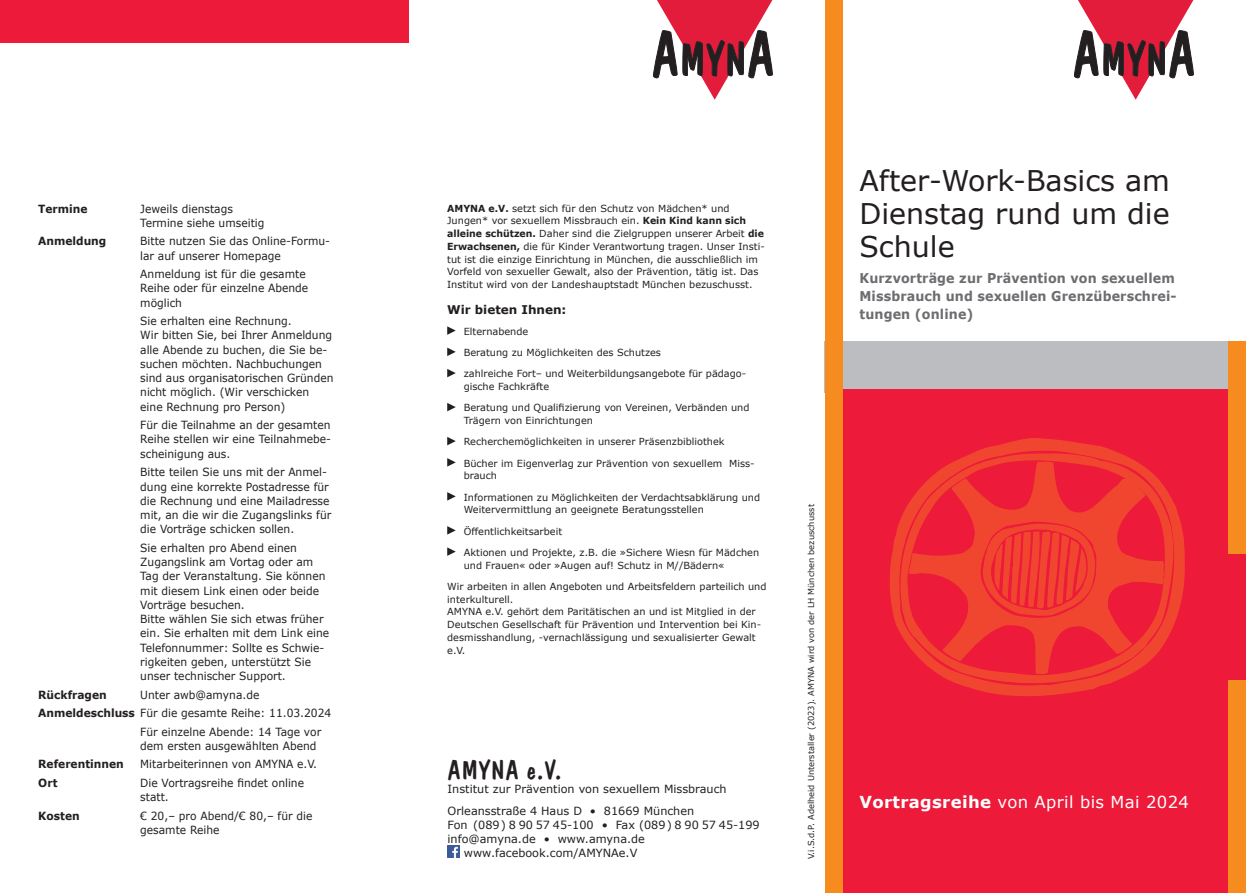
<style>
.page{position:relative;width:1246px;height:893px;background:#fff}
.page>*{position:absolute;margin:0;border:0;box-sizing:border-box;transform-origin:0 0}
.t1{font:28.5px/33px "Verdana";color:#231f20;text-align:justify}
.t2{font:27px "Dom Casual Std";color:#231f20}
.t3{font:16.5px "Verdana";letter-spacing:.02em;color:#fff}
.t4{font:700 13.5px/18px "Verdana";letter-spacing:.01em;color:#6c6d70;scale:.94 1}
.t5{font:700 12px "Verdana";color:#231f20}
.Daten{font:11.25px/14.2px "Verdana";color:#231f20;scale:.95 1}
.Daten-2{font:11.25px "Verdana";color:#231f20}
.Daten-3{font:700 11.25px "Verdana";color:#231f20;scale:.95 1}
.t6{font:9.75px/12.8px "Verdana";color:#231f20}
.t7{font:8.25px "Verdana";color:#231f20}
.s1{font-weight:700}
</style>
<div class="page">
<div style="left:825px;top:341px;width:421px;height:51px;background:#bcbdc0"></div>
<div style="left:826px;top:389px;width:420px;height:504px;background:#ed1a3a"></div>
<div style="left:1229px;top:341px;width:17px;height:213px;background:#f68b1f"></div>
<div style="left:1229px;top:680px;width:17px;height:213px;background:#f68b1f"></div>
<div style="left:825px;top:0;width:17px;height:893px;background:#f68b1f"></div>
<div style="left:0;top:0;width:408px;height:43px;background:#ed1a3a"></div>
<svg style="left:448px;top:845px;width:12px;height:12px"></svg>
<svg style="left:447px;top:326px;width:9px;height:9px"></svg>
<svg style="left:447px;top:348px;width:9px;height:8px"></svg>
<svg style="left:447px;top:369px;width:9px;height:8px"></svg>
<svg style="left:447px;top:403px;width:9px;height:8px"></svg>
<svg style="left:447px;top:437px;width:9px;height:8px"></svg>
<svg style="left:447px;top:458px;width:9px;height:9px"></svg>
<svg style="left:447px;top:492px;width:9px;height:9px"></svg>
<svg style="left:447px;top:526px;width:9px;height:9px"></svg>
<svg style="left:447px;top:547px;width:9px;height:9px"></svg>
<svg style="left:653px;top:0;width:120px;height:100px"></svg>
<svg style="left:1074px;top:0;width:120px;height:100px"></svg>
<svg style="left:890px;top:438px;width:295px;height:258px"></svg>
<p class="Daten-3" style="left:38px;top:201px;width:53px">Termine</p>
<p class="Daten" style="left:140px;top:201px;width:132px">Jeweils dienstags<br>Termine siehe umseitig</p>
<p class="Daten-3" style="left:38px;top:233px;width:73px">Anmeldung</p>
<p class="Daten" style="left:140px;top:234px;width:201px">Bitte nutzen Sie das Online-Formu&shy;lar auf unserer Homepage</p>
<p class="Daten" style="left:140px;top:267px;width:178px">Anmeldung ist für die gesamte<br>Reihe oder für einzelne Abende möglich</p>
<p class="Daten" style="left:140px;top:314px;width:205px">Sie erhalten eine Rechnung.<br>Wir bitten Sie, bei Ihrer Anmeldung alle Abende zu buchen, die Sie be&shy;suchen möchten. Nachbuchungen sind aus organisatorischen Gründen nicht möglich. (Wir verschicken eine Rechnung pro Person)</p>
<p class="Daten" style="left:140px;top:418px;width:202px;text-align:justify">Für die Teilnahme an der gesamten Reihe stellen wir eine Teilnahmebe&shy;scheinigung aus.</p>
<p class="Daten" style="left:140px;top:465px;width:203px">Bitte teilen Sie uns mit der Anmel&shy;dung eine korrekte Postadresse für die Rechnung und eine Mailadresse mit, an die wir die Zugangslinks für die Vorträge schicken sollen.</p>
<p class="Daten" style="left:140px;top:540px;width:200px">Sie erhalten pro Abend einen<br>Zugangslink am Vortag oder am<br>Tag der Veranstaltung. Sie können mit diesem Link einen oder beide<br>Vorträge besuchen.<br>Bitte wählen Sie sich etwas früher ein. Sie erhalten mit dem Link eine<br>Telefonnummer: Sollte es Schwie&shy;rigkeiten geben, unterstützt Sie unser technischer Support.</p>
<p class="Daten-3" style="left:38px;top:686px;width:74px">Rückfragen</p>
<p class="Daten" style="left:140px;top:687px;width:127px">Unter awb@amyna.de</p>
<p class="Daten" style="left:38px;top:706px;width:310px"><span class="s1">Anmeldeschluss</span> Für die gesamte Reihe: 11.03.2024</p>
<p class="Daten" style="left:140px;top:724px;width:192px">Für einzelne Abende: 14 Tage vor dem ersten ausgewählten Abend</p>
<p class="Daten-3" style="left:38px;top:756px;width:92px">Referentinnen</p>
<p class="Daten" style="left:140px;top:757px;width:187px">Mitarbeiterinnen von AMYNA e.V.</p>
<p class="Daten-3" style="left:38px;top:775px;width:22px">Ort</p>
<p class="Daten" style="left:140px;top:775px;width:174px">Die Vortragsreihe findet online statt.</p>
<p class="Daten-3" style="left:38px;top:807px;width:45px">Kosten</p>
<p class="Daten" style="left:140px;top:808px;width:183px">€ 20,– pro Abend/€ 80,– für die gesamte Reihe</p>
<p class="t6" style="left:447px;top:202px;width:319px"><span class="s1">AMYNA e.V.</span> setzt sich für den Schutz von Mädchen* und Jungen* vor sexuellem Missbrauch ein. <span class="s1">Kein Kind kann sich alleine schützen.</span> Daher sind die Zielgruppen unserer Arbeit <span class="s1">die Erwachsenen,</span> die für Kinder Verantwortung tragen. Unser Insti&shy;tut ist die einzige Einrichtung in München, die ausschließlich im Vorfeld von sexueller Gewalt, also der Prävention, tätig ist. Das Institut wird von der Landeshauptstadt München bezuschusst.</p>
<p class="t5" style="left:447px;top:301px;width:121px">Wir bieten Ihnen:</p>
<p class="t6" style="left:464px;top:325px;width:66px">Elternabende</p>
<p class="t6" style="left:464px;top:346px;width:199px">Beratung zu Möglichkeiten des Schutzes</p>
<p class="t6" style="left:464px;top:367px;width:284px">zahlreiche Fort– und Weiterbildungsangebote für pädago&shy;gische Fachkräfte</p>
<p class="t6" style="left:464px;top:401px;width:287px">Beratung und Qualifizierung von Vereinen, Verbänden und<br>Trägern von Einrichtungen</p>
<p class="t6" style="left:464px;top:435px;width:262px">Recherchemöglichkeiten in unserer Präsenzbibliothek</p>
<p class="t6" style="left:464px;top:457px;width:292px">Bücher im Eigenverlag zur Prävention von sexuellem Miss&shy;brauch</p>
<p class="t6" style="left:464px;top:491px;width:298px">Informationen zu Möglichkeiten der Verdachtsabklärung und<br>Weitervermittlung an geeignete Beratungsstellen</p>
<p class="t6" style="left:464px;top:525px;width:100px">Öffentlichkeitsarbeit</p>
<p class="t6" style="left:464px;top:546px;width:297px">Aktionen und Projekte, z.B. die »Sichere Wiesn für Mädchen und Frauen« oder »Augen auf! Schutz in M//Bädern«</p>
<p class="t6" style="left:447px;top:580px;width:321px">Wir arbeiten in allen Angeboten und Arbeitsfeldern parteilich und interkulturell.</p>
<p class="t6" style="left:447px;top:605px;width:315px">AMYNA e.V. gehört dem Paritätischen an und ist Mitglied in der Deutschen Gesellschaft für Prävention und Intervention bei Kin&shy;desmisshandlung, -vernachlässigung und sexualisierter Gewalt e.V.</p>
<p class="t2" style="left:448px;top:754px;width:116px">AMYNA e.V.</p>
<p class="Daten-2" style="left:448px;top:781px;width:281px">Institut zur Prävention von sexuellem Missbrauch</p>
<p class="Daten-2" style="left:448px;top:803px;width:248px">Orleansstraße 4 Haus D • 81669 München</p>
<p class="Daten-2" style="left:448px;top:817px;width:314px">Fon (089) 8 90 57 45-100 • Fax (089) 8 90 57 45-199</p>
<p class="Daten-2" style="left:448px;top:831px;width:199px">info@amyna.de • www.amyna.de</p>
<p class="Daten-2" style="left:464px;top:845px;width:175px">www.facebook.com/AMYNAe.V</p>
<p class="t7" style="left:806px;top:859px;width:356px;rotate:-90deg">V.i.S.d.P. Adelheid Unterstaller (2023). AMYNA wird von der LH München bezuschusst</p>
<p class="t1" style="left:859px;top:164px;width:312px">After-Work-Basics am Dienstag rund um die Schule</p>
<p class="t4" style="left:859px;top:269px;width:339px">Kurzvorträge zur Prävention von sexuellem<br>Missbrauch und sexuellen Grenzüberschrei&shy;tungen (online)</p>
<p class="t3" style="left:859px;top:790px;width:331px"><span class="s1">Vortragsreihe</span> von April bis Mai 2024</p>
</div>
